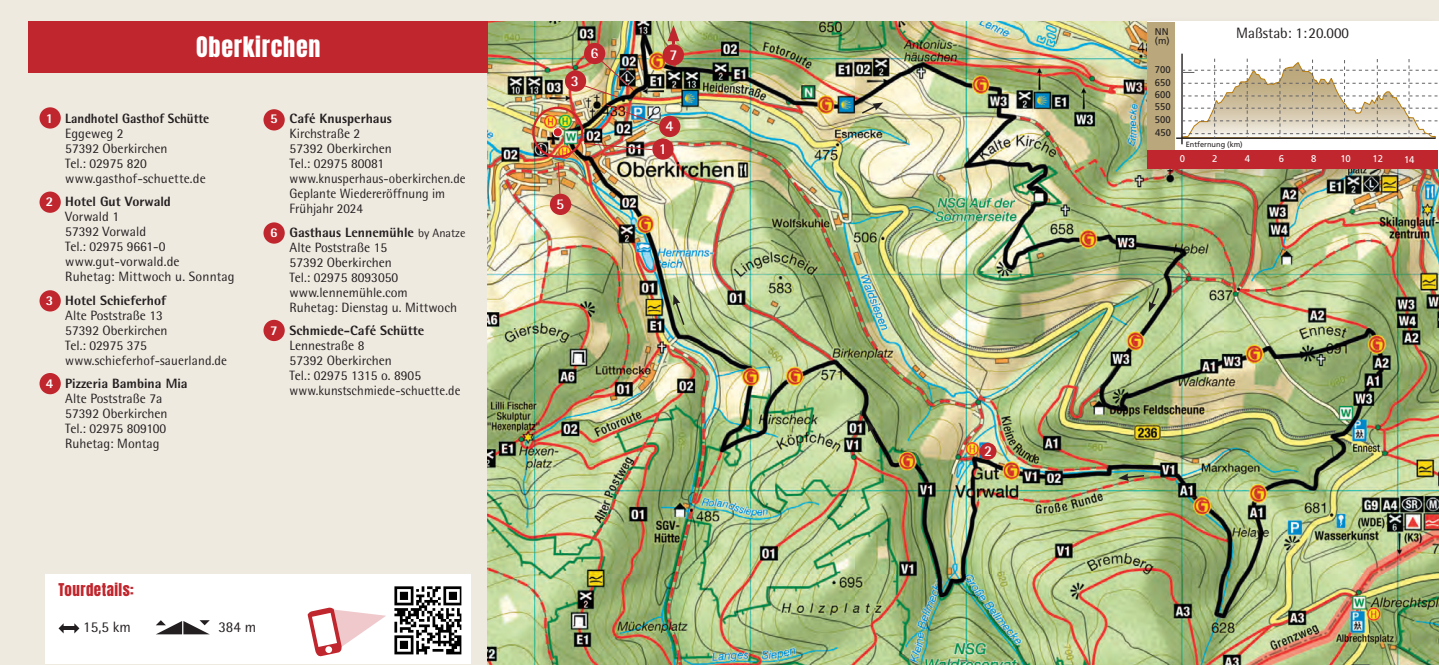
<style>
.page{position:relative;width:1439px;height:665px;background:#efeae0}
.page>*{position:absolute;margin:0;border:0;box-sizing:border-box;transform-origin:0 0}
.t1{font:24px "Anton";letter-spacing:.03em;color:#fff}
.t2{font:15px "Rotis Semi Sans Std";color:#231f20}
.t3{font:15px "Anton";letter-spacing:.03em;color:#c0262d}
.t4{font:700 15px "Rotis Semi Sans Std";color:#fff}
.t5{font:13.5px/15px "Rotis Semi Sans Std";color:#231f20}
.t6{font:9.75px/9.3px "Frutiger";color:#231f20}
.t7{font:9.75px "Frutiger";color:#fff}
.t8{font:7.5px "Frutiger";color:#231f20}
.s1{font-weight:800;color:#fff}
.s2{font-weight:800}
.s3{font-size:12px}
</style>
<div class="page">
<img style="left:488px;top:22px;width:950px;height:642px">
<div style="left:29px;top:22px;width:459px;height:51px;background:#c0262d"></div>
<div style="left:40px;top:107px;width:21px;height:22px;background:#c0262d;border-radius:50%"></div>
<div style="left:40px;top:191px;width:21px;height:22px;background:#c0262d;border-radius:50%"></div>
<div style="left:40px;top:290px;width:21px;height:21px;background:#c0262d;border-radius:50%"></div>
<div style="left:40px;top:373px;width:21px;height:21px;background:#c0262d;border-radius:50%"></div>
<div style="left:263px;top:320px;width:22px;height:21px;background:#c0262d;border-radius:50%"></div>
<div style="left:263px;top:222px;width:22px;height:22px;background:#c0262d;border-radius:50%"></div>
<div style="left:263px;top:109px;width:22px;height:21px;background:#c0262d;border-radius:50%"></div>
<div style="left:46px;top:574px;width:425px;height:90px;background:#fff"></div>
<hr style="left:61px;top:626px;width:15px;height:4px;background:#231f20">
<svg style="left:59px;top:623px;width:5px;height:10px"></svg>
<svg style="left:74px;top:623px;width:5px;height:10px"></svg>
<svg style="left:156px;top:620px;width:54px;height:14px"></svg>
<svg style="left:308px;top:607px;width:78px;height:49px"></svg>
<svg style="left:394px;top:586px;width:67px;height:68px"></svg>
<div style="left:1128px;top:14px;width:311px;height:176px;background:#231f20;opacity:.2"></div>
<div style="left:1147px;top:22px;width:291px;height:147px;background:#fff"></div>
<div style="left:1147px;top:22px;width:28px;height:144px;background:#baa77b"></div>
<div style="left:1147px;top:151px;width:291px;height:18px;background:#c0262d"></div>
<hr style="left:1176px;top:137px;width:260px;height:2px;background:#231f20">
<hr style="left:1181px;top:54px;width:2px;height:90px;background:#231f20">
<svg style="left:1182px;top:59px;width:255px;height:80px"></svg>
<div style="left:553px;top:128px;width:9px;height:9px;background:#d1232a;border-radius:50%"></div>
<div style="left:553px;top:127px;width:10px;height:10px;border:1px solid #fff;border-radius:50%"></div>
<div style="left:532px;top:107px;width:51px;height:51px;border:2px solid #d1232a;border-radius:50%"></div>
<svg style="left:1118px;top:473px;width:28px;height:8px"></svg>
<svg style="left:867px;top:421px;width:12px;height:23px"></svg>
<svg style="left:673px;top:294px;width:13px;height:32px"></svg>
<svg style="left:860px;top:102px;width:23px;height:13px"></svg>
<div style="left:550px;top:194px;width:21px;height:21px;background:#c0262d;border-radius:50%"></div>
<div style="left:565px;top:70px;width:21px;height:22px;background:#c0262d;border-radius:50%"></div>
<div style="left:663px;top:44px;width:21px;height:21px;background:#c0262d;border-radius:50%"></div>
<div style="left:659px;top:116px;width:21px;height:21px;background:#c0262d;border-radius:50%"></div>
<div style="left:652px;top:138px;width:22px;height:22px;background:#c0262d;border-radius:50%"></div>
<div style="left:584px;top:43px;width:21px;height:21px;background:#c0262d;border-radius:50%"></div>
<svg style="left:606px;top:104px;width:57px;height:23px"></svg>
<svg style="left:583px;top:143px;width:70px;height:7px"></svg>
<img style="left:577px;top:54px;width:57px;height:44px">
<svg style="left:558px;top:161px;width:3px;height:33px"></svg>
<div style="left:980px;top:443px;width:17px;height:17px;background:#c0262d;border-radius:50%"></div>
<svg style="left:668px;top:25px;width:11px;height:19px"></svg>
<svg style="left:1149px;top:286px;width:11px;height:26px"></svg>
<p class="t1" style="left:196px;top:35px;width:126px">Oberkirchen</p>
<p class="t5" style="left:65px;top:110px;width:146px;text-indent:-20px"><span class="s1">1</span> <span class="s2">Landhotel Gasthof Schütte<br></span>Eggeweg 2<br>57392 Oberkirchen<br>Tel.: 02975 820 www.gasthof-schuette.de</p>
<p class="t5" style="left:65px;top:194px;width:171px;text-indent:-20px"><span class="s1">2</span> <span class="s2">Hotel Gut Vorwald<br></span>Vorwald 1<br>57392 Vorwald<br>Tel.: 02975 9661-0 www.gut-vorwald.de<br>Ruhetag: Mittwoch u. Sonntag</p>
<p class="t5" style="left:65px;top:292px;width:163px;text-indent:-20px"><span class="s1">3</span> <span class="s2">Hotel Schieferhof<br></span>Alte Poststraße 13<br>57392 Oberkirchen<br>Tel.: 02975 375 www.schieferhof-sauerland.de</p>
<p class="t5" style="left:65px;top:376px;width:124px;text-indent:-20px"><span class="s1">4</span> <span class="s2">Pizzeria Bambina Mia<br></span>Alte Poststraße 7a<br>57392 Oberkirchen<br>Tel.: 02975 809100<br>Ruhetag: Montag</p>
<p class="t5" style="left:290px;top:111px;width:178px;text-indent:-20px"><span class="s1">5</span> <span class="s2">Café Knusperhaus<br></span>Kirchstraße 2<br>57392 Oberkirchen<br>Tel.: 02975 80081 www.knusperhaus-oberkirchen.de<br>Geplante Wiedereröffnung im<br>Frühjahr 2024</p>
<p class="t5" style="left:290px;top:224px;width:177px;text-indent:-20px"><span class="s1">6</span> <span class="s2">Gasthaus Lennemühle</span> <span class="s3">by Anatze<br></span>Alte Poststraße 15<br>57392 Oberkirchen<br>Tel.: 02975 8093050 www.lennemühle.com<br>Ruhetag: Dienstag u. Mittwoch</p>
<p class="t5" style="left:290px;top:323px;width:172px;text-indent:-20px"><span class="s1">7</span> <span class="s2">Schmiede-Café Schütte<br></span>Lennestraße 8<br>57392 Oberkirchen<br>Tel.: 02975 1315 o. 8905 www.kunstschmiede-schuette.de</p>
<p class="t3" style="left:59px;top:582px;width:77px">Tourdetails:</p>
<p class="t2" style="left:83px;top:618px;width:49px">15,5 km</p>
<p class="t2" style="left:218px;top:618px;width:39px">384 m</p>
<p class="t4" style="left:571px;top:72px;width:10px">3</p>
<p class="t4" style="left:590px;top:44px;width:10px">6</p>
<p class="t4" style="left:556px;top:195px;width:10px">5</p>
<p class="t4" style="left:669px;top:45px;width:10px">7</p>
<p class="t4" style="left:665px;top:117px;width:10px">4</p>
<p class="t4" style="left:659px;top:139px;width:10px">1</p>
<p class="t4" style="left:984px;top:441px;width:10px">2</p>
<p class="t6" style="left:1155px;top:27px;width:16px">NN (m)</p>
<p class="t6" style="left:1155px;top:65px;width:17px">700</p>
<p class="t6" style="left:1155px;top:77px;width:17px">650</p>
<p class="t6" style="left:1155px;top:90px;width:17px">600</p>
<p class="t6" style="left:1155px;top:102px;width:17px">550</p>
<p class="t6" style="left:1155px;top:113px;width:18px;line-height:12.8px">500<br>450</p>
<p class="t2" style="left:1236px;top:24px;width:114px">Maßstab: 1:20.000</p>
<p class="t8" style="left:1186px;top:139px;width:58px">Entfernung (km)</p>
<p class="t7" style="left:1180px;top:153px;width:7px">0</p>
<p class="t7" style="left:1245px;top:153px;width:7px">4</p>
<p class="t7" style="left:1212px;top:153px;width:7px">2</p>
<p class="t7" style="left:1279px;top:153px;width:7px">6</p>
<p class="t7" style="left:1311px;top:153px;width:7px">8</p>
<p class="t7" style="left:1373px;top:153px;width:12px">12</p>
<p class="t7" style="left:1341px;top:153px;width:12px">10</p>
<p class="t7" style="left:1404px;top:153px;width:12px">14</p>
</div>
